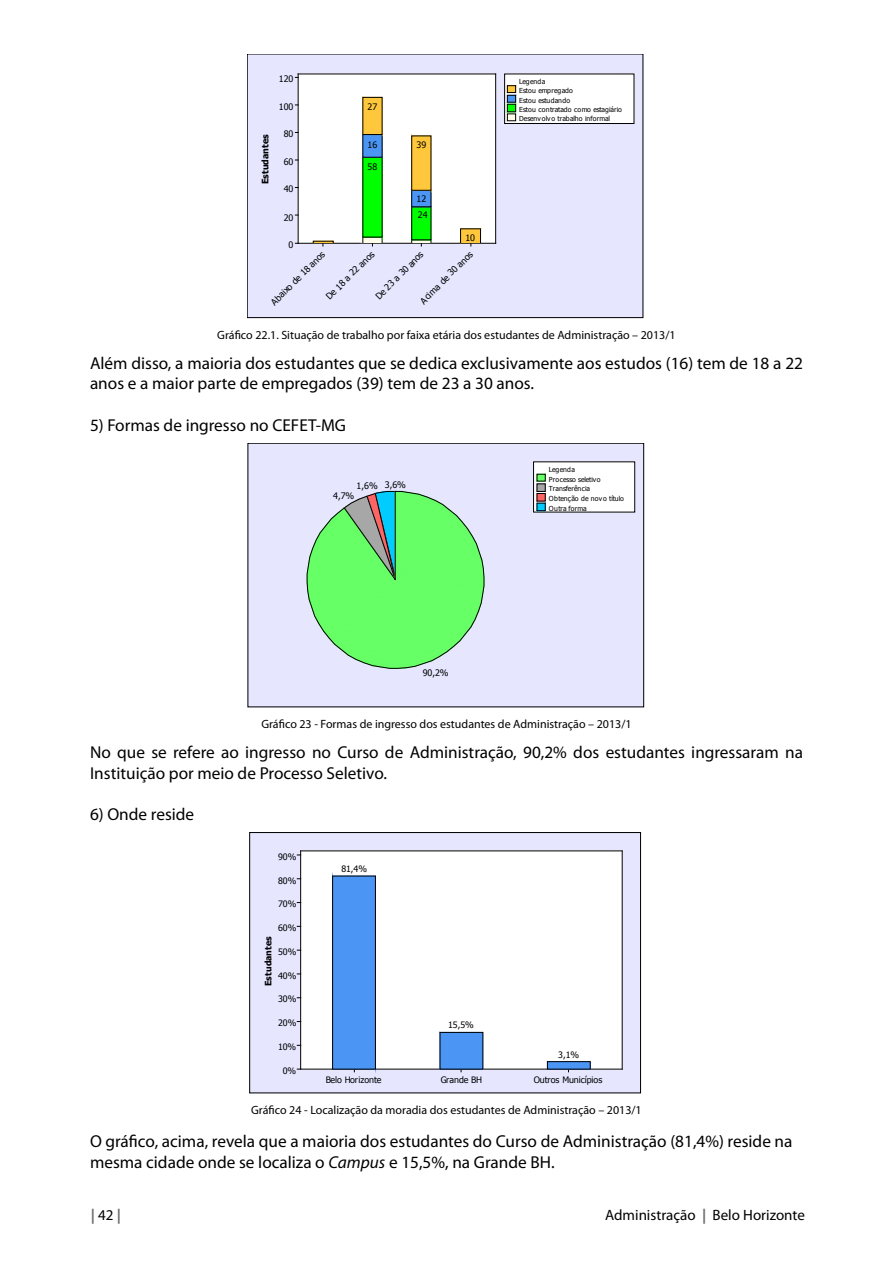
<style>
.page{position:relative;width:893px;height:1263px;background:#fff}
.page>*{position:absolute;margin:0;border:0;box-sizing:border-box;transform-origin:0 0}
.t1{font:17.25px/20.7px "Myriad Pro";color:#000}
.t2{font:15px "Myriad Pro";color:#000}
.t3{font:700 15px "Myriad Pro";color:#6d6e71}
.t4{font:12px "Myriad Pro";color:#000}
.t5{font:9px/16.5px "Tahoma";letter-spacing:-.01em;color:#000}
.t6{font:700 9px "Tahoma";letter-spacing:.015em;color:#000}
.t7{font:8.85px "Tahoma";letter-spacing:-.01em;color:#000}
.t8{font:700 8.85px "Tahoma";letter-spacing:.015em;color:#000}
.t9{font:6.9px/9.4px "Tahoma";letter-spacing:-.01em;color:#000}
.t10{font:6.9px "Tahoma";letter-spacing:.02em;color:#000}
.s1{font-style:italic}
.s2{font-weight:400;color:#000}
.s3{font-weight:700;color:#6d6e71}
</style>
<div class="page">
<div style="left:249px;top:54px;width:395px;height:264px;background:#e6e6ff"></div>
<div style="left:247px;top:54px;width:396px;height:264px;border:1px solid #000"></div>
<svg style="left:295px;top:72px;width:202px;height:174px"></svg>
<svg style="left:504px;top:73px;width:134px;height:52px"></svg>
<div style="left:507px;top:114px;width:9px;height:7px;border:1px solid #000"></div>
<div style="left:250px;top:445px;width:392px;height:260px;background:#e6e6ff"></div>
<svg style="left:280px;top:490px;width:205px;height:179px;background:#8deb99"></svg>
<svg style="left:533px;top:461px;width:105px;height:52px"></svg>
<div style="left:537px;top:503px;width:9px;height:8px;border:1px solid #000"></div>
<div style="left:252px;top:834px;width:387px;height:257px;background:#e6e6ff"></div>
<div style="left:250px;top:832px;width:391px;height:261px;border:1px solid #000"></div>
<svg style="left:300px;top:850px;width:323px;height:220px"></svg>
<hr style="left:301px;top:850px;width:321px;height:1px;background:#000">
<hr style="left:301px;top:1069px;width:321px;height:1px;background:#000">
<hr style="left:622px;top:851px;width:1px;height:218px;background:#000">
<hr style="left:300px;top:851px;width:1px;height:218px;background:#000">
<svg style="left:547px;top:1061px;width:51px;height:11px"></svg>
<div style="left:547px;top:1061px;width:44px;height:8px;border:1px solid #000"></div>
<svg style="left:439px;top:1031px;width:46px;height:41px;background:#5592e0"></svg>
<div style="left:332px;top:870px;width:44px;height:205px;background:#4b96f5"></div>
<div style="left:332px;top:876px;width:44px;height:193px;border:1px solid #000"></div>
<p class="t6" style="left:259px;top:184px;width:52px;rotate:-90deg">Estudantes</p>
<p class="t5" style="left:279px;top:70px;width:16px">120</p>
<p class="t5" style="left:279px;top:98px;width:16px">100</p>
<p class="t5" style="left:284px;top:125px;width:11px">80</p>
<p class="t5" style="left:284px;top:153px;width:11px">60</p>
<p class="t5" style="left:284px;top:180px;width:11px">40</p>
<p class="t5" style="left:284px;top:209px;width:11px">20</p>
<p class="t5" style="left:288px;top:236px;width:6px">0</p>
<p class="t5" style="left:368px;top:98px;width:11px">27</p>
<p class="t5" style="left:368px;top:136px;width:11px">16</p>
<p class="t5" style="left:368px;top:158px;width:11px">58</p>
<p class="t5" style="left:416px;top:136px;width:11px">39</p>
<p class="t5" style="left:416px;top:190px;width:13px">12<br>24</p>
<p class="t5" style="left:465px;top:229px;width:11px">10</p>
<p class="t5" style="left:266px;top:297px;width:74px;rotate:-45deg">Abaixo de 18 anos</p>
<p class="t5" style="left:322px;top:292px;width:65px;rotate:-45deg">De 18 a 22 anos</p>
<p class="t5" style="left:416px;top:296px;width:72px;rotate:-45deg">Acima de 30 anos</p>
<p class="t5" style="left:371px;top:291px;width:65px;rotate:-45deg">De 23 a 30 anos</p>
<p class="t10" style="left:519px;top:76px;width:28px">Legenda</p>
<p class="t9" style="left:519px;top:86px;width:104px">Estou empregado<br>Estou estudando<br>Estou contratado como estagiário<br>Desenvolvo trabalho informal</p>
<p class="t4" style="left:217px;top:328px;width:460px">Gráfico 22.1. Situação de trabalho por faixa etária dos estudantes de Administração – 2013/1</p>
<p class="t1" style="left:90px;top:352px;width:714px">Além disso, a maioria dos estudantes que se dedica exclusivamente aos estudos (16) tem de 18 a 22 anos e a maior parte de empregados (39) tem de 23 a 30 anos.</p>
<p class="t1" style="left:90px;top:414px;width:258px">5) Formas de ingresso no CEFET-MG</p>
<p class="t5" style="left:357px;top:476px;width:51px">1,6% 3,6%</p>
<p class="t5" style="left:333px;top:487px;width:23px">4,7%</p>
<p class="t5" style="left:423px;top:664px;width:27px">90,2%</p>
<p class="t10" style="left:549px;top:465px;width:28px">Legenda</p>
<p class="t9" style="left:549px;top:474px;width:77px">Processo seletivo<br>Transferência<br>Obtenção de novo título<br>Outra forma</p>
<p class="t4" style="left:261px;top:717px;width:372px">Gráfico 23 - Formas de ingresso dos estudantes de Administração – 2013/1</p>
<p class="t1" style="left:90px;top:741px;width:714px">No que se refere ao ingresso no Curso de Administração, 90,2% dos estudantes ingressaram na<br>Instituição por meio de Processo Seletivo.</p>
<p class="t1" style="left:90px;top:804px;width:106px">6) Onde reside</p>
<p class="t7" style="left:278px;top:850px;width:20px">90%</p>
<p class="t7" style="left:278px;top:874px;width:20px">80%</p>
<p class="t7" style="left:278px;top:898px;width:20px">70%</p>
<p class="t7" style="left:278px;top:922px;width:20px">60%</p>
<p class="t7" style="left:278px;top:946px;width:20px">50%</p>
<p class="t7" style="left:278px;top:969px;width:20px">40%</p>
<p class="t7" style="left:278px;top:993px;width:20px">30%</p>
<p class="t7" style="left:278px;top:1017px;width:20px">20%</p>
<p class="t7" style="left:278px;top:1041px;width:20px">10%</p>
<p class="t7" style="left:283px;top:1065px;width:15px">0%</p>
<p class="t8" style="left:262px;top:985px;width:51px;rotate:-90deg">Estudantes</p>
<p class="t7" style="left:341px;top:863px;width:27px">81,4%</p>
<p class="t7" style="left:448px;top:1019px;width:27px">15,5%</p>
<p class="t7" style="left:558px;top:1049px;width:22px">3,1%</p>
<p class="t7" style="left:326px;top:1074px;width:57px">Belo Horizonte</p>
<p class="t7" style="left:441px;top:1074px;width:43px">Grande BH</p>
<p class="t7" style="left:534px;top:1074px;width:70px">Outros Municípios</p>
<p class="t4" style="left:251px;top:1103px;width:392px">Gráfico 24 - Localização da moradia dos estudantes de Administração – 2013/1</p>
<p class="t1" style="left:90px;top:1130px;width:704px">O gráfico, acima, revela que a maioria dos estudantes do Curso de Administração (81,4%) reside na mesma cidade onde se localiza o <span class="s1">Campus</span> e 15,5%, na Grande BH.</p>
<p class="t3" style="left:91px;top:1205px;width:32px">| <span class="s2">42</span> |</p>
<p class="t2" style="left:605px;top:1205px;width:201px">Administração <span class="s3">|</span> Belo Horizonte</p>
</div>
